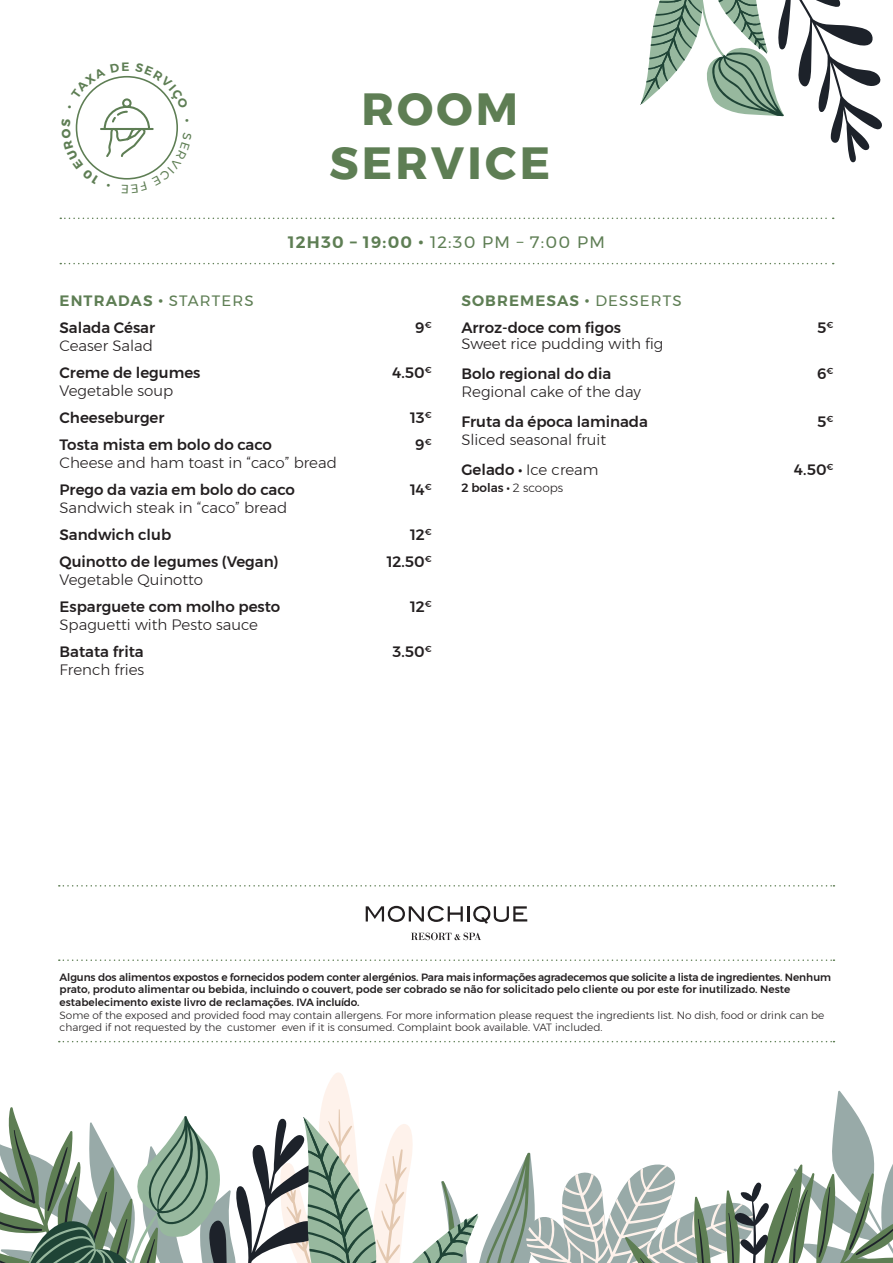
<style>
.page{position:relative;width:893px;height:1263px;background:#fff}
.page>*{position:absolute;margin:0;border:0;box-sizing:border-box;transform-origin:0 0}
.t1{font:700 45px/54px "Montserrat";letter-spacing:.075em;color:#5e7e54;text-align:center}
.t2{font:16.5px "Montserrat";letter-spacing:.075em;color:#5e7e54}
.t3{font:500 15px/27px "Montserrat";color:#231f20}
.t4{font:300 15px/30px "Montserrat";color:#231f20}
.t5{font:500 12px "Montserrat";color:#231f20}
.t6{font:500 10.5px/12.6px "Montserrat";letter-spacing:-.005em;color:#231f20}
.t7{font:300 10.5px/12.6px "Montserrat";color:#231f20}
.s1{font-weight:600;color:#5e7e54}
.s2{font-weight:400;color:#5e7e54}
.s3{font-weight:600}
.s4{font-weight:500}
.s5{font-weight:300}
</style>
<div class="page">
<svg style="left:60px;top:263px;width:774px;height:1px"></svg>
<svg style="left:60px;top:218px;width:774px;height:1px"></svg>
<svg style="left:0;top:1072px;width:893px;height:191px"></svg>
<svg style="left:640px;top:0;width:242px;height:163px"></svg>
<svg style="left:366px;top:906px;width:161px;height:18px"></svg>
<svg style="left:411px;top:932px;width:70px;height:8px"></svg>
<svg style="left:59px;top:959px;width:775px;height:2px"></svg>
<svg style="left:59px;top:1041px;width:775px;height:1px"></svg>
<svg style="left:59px;top:885px;width:775px;height:1px"></svg>
<svg style="left:75px;top:76px;width:103px;height:104px"></svg>
<h1 class="t1" style="left:329px;top:82px;width:222px">ROOM<br>SERVICE</h1>
<h3 class="t3" style="left:60px;top:287px;width:196px"><span class="s1">ENTRADAS •</span> <span class="s2">STARTERS<br></span>Salada César</h3>
<h2 class="t2" style="left:288px;top:230px;width:318px"><span class="s3">12H30 – 19:00 •</span> 12:30 PM – 7:00 PM</h2>
<h3 class="t3" style="left:415px;top:314px;width:18px">9<sup>€</sup></h3>
<h3 class="t3" style="left:461px;top:287px;width:222px"><span class="s1">SOBREMESAS •</span> <span class="s2">DESSERTS<br></span>Arroz-doce com figos</h3>
<h3 class="t3" style="left:817px;top:314px;width:18px">5<sup>€</sup></h3>
<h3 class="t4" style="left:60px;top:330px;width:95px">Ceaser Salad</h3>
<h3 class="t3" style="left:60px;top:359px;width:142px">Creme de legumes</h3>
<h3 class="t3" style="left:392px;top:359px;width:41px">4.50<sup>€</sup></h3>
<h3 class="t4" style="left:60px;top:375px;width:115px">Vegetable soup</h3>
<h3 class="t3" style="left:60px;top:404px;width:107px">Cheeseburger</h3>
<h3 class="t3" style="left:410px;top:404px;width:23px">13<sup>€</sup></h3>
<h3 class="t3" style="left:60px;top:431px;width:214px">Tosta mista em bolo do caco</h3>
<h3 class="t3" style="left:415px;top:431px;width:18px">9<sup>€</sup></h3>
<h3 class="t4" style="left:60px;top:447px;width:279px">Cheese and ham toast in “caco” bread</h3>
<h3 class="t3" style="left:60px;top:476px;width:237px">Prego da vazia em bolo do caco</h3>
<h3 class="t3" style="left:410px;top:476px;width:23px">14<sup>€</sup></h3>
<h3 class="t4" style="left:60px;top:492px;width:229px">Sandwich steak in “caco” bread</h3>
<h3 class="t3" style="left:60px;top:521px;width:113px">Sandwich club</h3>
<h3 class="t3" style="left:410px;top:521px;width:23px">12<sup>€</sup></h3>
<h3 class="t3" style="left:60px;top:548px;width:221px">Quinotto de legumes (Vegan)</h3>
<h3 class="t3" style="left:387px;top:548px;width:46px">12.50<sup>€</sup></h3>
<h3 class="t4" style="left:60px;top:564px;width:145px">Vegetable Quinotto</h3>
<h3 class="t3" style="left:60px;top:593px;width:222px">Esparguete com molho pesto</h3>
<h3 class="t3" style="left:410px;top:593px;width:23px">12<sup>€</sup></h3>
<h3 class="t4" style="left:60px;top:609px;width:200px">Spaguetti with Pesto sauce</h3>
<h3 class="t3" style="left:60px;top:638px;width:86px">Batata frita</h3>
<h3 class="t3" style="left:393px;top:638px;width:41px">3.50<sup>€</sup></h3>
<h3 class="t4" style="left:60px;top:654px;width:86px">French fries</h3>
<h3 class="t4" style="left:461px;top:329px;width:204px">Sweet rice pudding with fig</h3>
<h3 class="t3" style="left:461px;top:360px;width:151px">Bolo regional do dia</h3>
<h3 class="t3" style="left:817px;top:360px;width:18px">6<sup>€</sup></h3>
<h3 class="t4" style="left:461px;top:377px;width:181px">Regional cake of the day</h3>
<h3 class="t3" style="left:461px;top:408px;width:188px">Fruta da época laminada</h3>
<h3 class="t3" style="left:817px;top:408px;width:18px">5<sup>€</sup></h3>
<h3 class="t4" style="left:461px;top:425px;width:146px">Sliced seasonal fruit<br><span class="s4">Gelado •</span> Ice cream</h3>
<h3 class="t3" style="left:794px;top:456px;width:41px">4.50<sup>€</sup></h3>
<p class="t5" style="left:461px;top:478px;width:103px">2 bolas • <span class="s5">2 scoops</span></p>
<p class="t6" style="left:60px;top:971px;width:773px">Alguns dos alimentos expostos e fornecidos podem conter alergénios. Para mais informações agradecemos que solicite a lista de ingredientes. Nenhum prato, produto alimentar ou bebida, incluindo o couvert, pode ser cobrado se não for solicitado pelo cliente ou por este for inutilizado. Neste estabelecimento existe livro de reclamações. IVA incluído.</p>
<p class="t7" style="left:60px;top:1008px;width:766px">Some of the exposed and provided food may contain allergens. For more information please request the ingredients list. No dish, food or drink can be charged if not requested by the customer even if it is consumed. Complaint book available. VAT included.</p>
</div>
